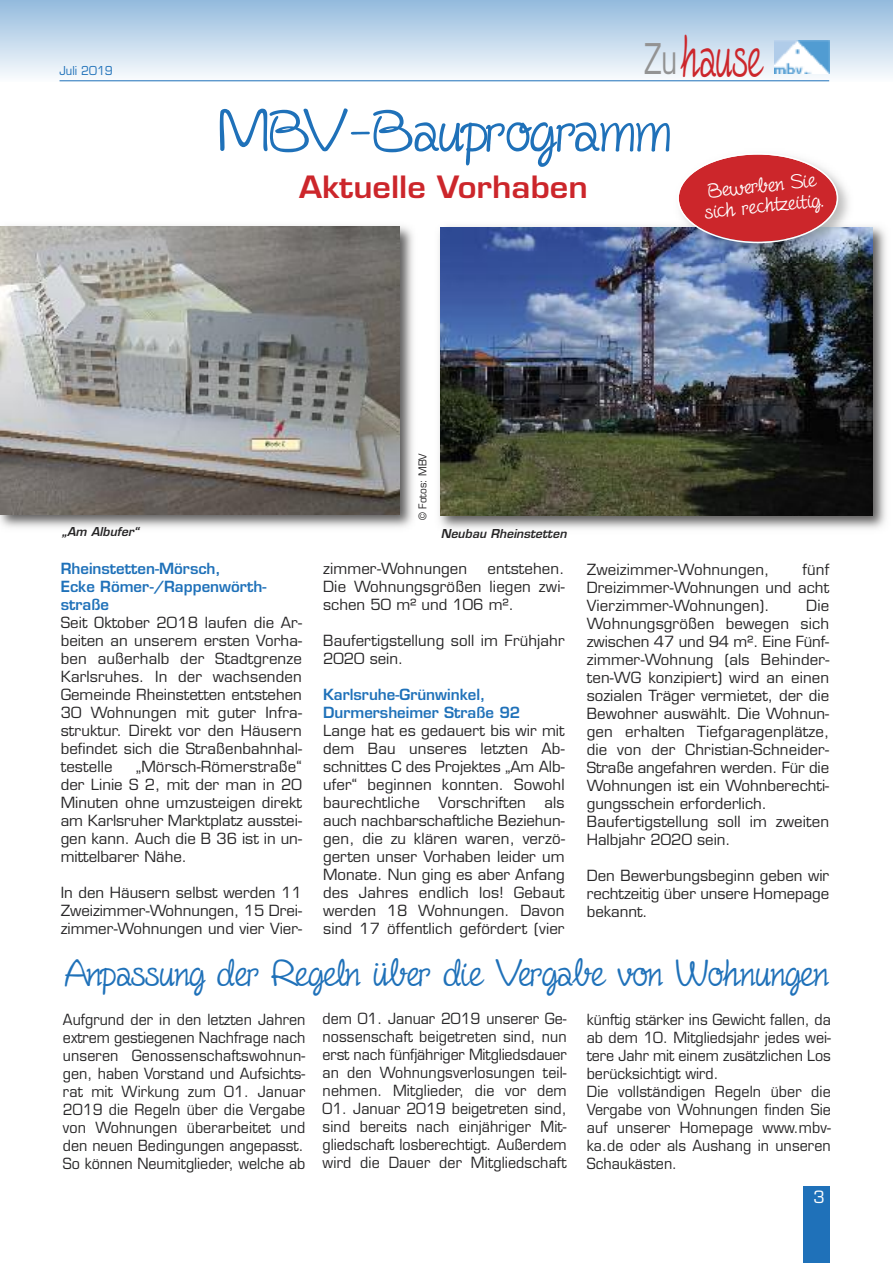
<style>
.page{position:relative;width:893px;height:1263px;background:#fff}
.page>*{position:absolute;margin:0;border:0;box-sizing:border-box;transform-origin:0 0}
.t1{font:66.6px "Fineliner Script";color:#1f71b9;scale:1.08 1}
.t2{font:66.3px "Fineliner Script";color:#cc262b;scale:.7 1}
.t3{font:42px "Fineliner Script";color:#1f71b9}
.t4{font:600 30px "Eurostile";color:#cc262b;scale:1.08 1}
.t5{font:23.1px/20.4px "Fineliner Script";color:#fff;scale:1.07 1}
.t6{font:16.5px "Eurostile";color:#fff}
.t7{font:15px/18px "Eurostile";color:#272627;text-align:justify}
.t8{font:15px/18px "Eurostile";color:#272627;text-align:justify;scale:.95 1}
.t9{font:600 15px/18px "Eurostile";color:#1f71b9}
.t10{font:italic 600 12px "Eurostile";letter-spacing:.005em;color:#272627}
.t11{font:12px "Eurostile";color:#1f71b9;scale:.95 1}
.t12{font:10.5px "Eurostile";color:#272627;scale:.95 1}
.s1{font-family:"Eurostile";font-size:41.25px;color:#939393}
</style>
<div class="page">
<img style="left:0;top:226px;width:413px;height:302px">
<img style="left:0;top:227px;width:400px;height:287px">
<div style="left:0;top:0;width:893px;height:82px;background:linear-gradient(to bottom,#9abedf,#edf4f9)"></div>
<img style="left:774px;top:41px;width:55px;height:32px">
<div style="left:803px;top:1186px;width:26px;height:77px;background:#1f71b9"></div>
<hr style="left:60px;top:81px;width:769px;height:1px;background:#1f71b9">
<img style="left:439px;top:226px;width:447px;height:303px">
<img style="left:440px;top:227px;width:433px;height:289px">
<img style="left:671px;top:180px;width:186px;height:82px">
<svg style="left:677px;top:154px;width:161px;height:89px;background:#cc5157"></svg>
<p class="t11" style="left:60px;top:66px;width:58px">Juli 2019</p>
<h2 class="t2" style="left:644px;top:22px;width:170px"><span class="s1">Zu</span>hause</h2>
<h1 class="t1" style="left:218px;top:96px;width:420px">MBV-Bauprogramm</h1>
<h3 class="t4" style="left:299px;top:176px;width:269px">Aktuelle Vorhaben</h3>
<h3 class="t5" style="left:702px;top:182px;width:113px;rotate:-6deg">Bewerben Sie sich rechtzeitig.</h3>
<p class="t12" style="left:419px;top:520px;width:72px;rotate:-90deg">© Fotos: MBV</p>
<p class="t10" style="left:62px;top:527px;width:78px">„Am Albufer“</p>
<p class="t10" style="left:441px;top:529px;width:127px">Neubau Rheinstetten</p>
<p class="t9" style="left:61px;top:561px;width:207px">Rheinstetten-Mörsch,<br>Ecke Römer-/Rappenwörth&shy;straße</p>
<p class="t7" style="left:61px;top:615px;width:243px">Seit Oktober 2018 laufen die Ar&shy;beiten an unserem ersten Vorha&shy;ben außerhalb der Stadtgrenze Karlsruhes. In der wachsenden Gemeinde Rheinstetten entstehen 30 Wohnungen mit guter Infra&shy;struktur. Direkt vor den Häusern befindet sich die Straßenbahnhal&shy;testelle</p>
<p class="t7" style="left:61px;top:759px;width:243px;text-indent:75px">„Mörsch-Römerstraße“ der Linie S 2, mit der man in 20<br>Minuten ohne umzusteigen direkt am Karlsruher Marktplatz ausstei&shy;gen kann. Auch die B 36 ist in un&shy;mittelbarer Nähe.</p>
<p class="t7" style="left:61px;top:885px;width:243px">In den Häusern selbst werden 11<br>Zweizimmer-Wohnungen, 15 Drei&shy;zimmer-Wohnungen und vier Vier-</p>
<p class="t7" style="left:323px;top:561px;width:243px;text-indent:164px">entstehen.<br>Die Wohnungsgrößen liegen zwi&shy;schen 50 m² und 106 m².</p>
<p class="t7" style="left:323px;top:633px;width:243px">Baufertigstellung soll im Frühjahr<br>2020 sein.</p>
<p class="t9" style="left:323px;top:687px;width:199px">Karlsruhe-Grünwinkel,<br>Durmersheimer Straße 92</p>
<p class="t7" style="left:323px;top:723px;width:243px">Lange hat es gedauert bis wir mit dem Bau unseres letzten Ab&shy;schnittes C des Projektes „Am Alb&shy;ufer“ beginnen konnten. Sowohl baurechtliche Vorschriften als auch nachbarschaftliche Beziehun&shy;gen, die zu klären waren, verzö&shy;gerten unser Vorhaben leider um Monate. Nun ging es aber Anfang des Jahres endlich los! Gebaut werden 18 Wohnungen. Davon sind 17 öffentlich gefördert (vier</p>
<p class="t7" style="left:323px;top:561px;width:146px">zimmer-Wohnungen</p>
<p class="t7" style="left:587px;top:562px;width:244px;text-indent:216px">fünf Dreizimmer-Wohnungen und acht Vierzimmer-Wohnungen).</p>
<p class="t7" style="left:587px;top:562px;width:184px">Zweizimmer-Wohnungen,</p>
<p class="t7" style="left:587px;top:598px;width:244px;text-align:left;text-indent:219px">Die<br>Wohnungsgrößen bewegen sich zwischen 47 und 94 m². Eine Fünf&shy;zimmer-Wohnung (als Behinder&shy;ten-WG konzipiert) wird an einen sozialen Träger vermietet, der die<br>Bewohner auswählt. Die Wohnun&shy;gen erhalten Tiefgaragenplätze, die von der Christian-Schneider-<br>Straße angefahren werden. Für die<br>Wohnungen ist ein Wohnberechti&shy;gungsschein erforderlich.<br>Baufertigstellung soll im zweiten<br>Halbjahr 2020 sein.</p>
<p class="t7" style="left:587px;top:868px;width:244px">Den Bewerbungsbeginn geben wir rechtzeitig über unsere Homepage bekannt.</p>
<h3 class="t3" style="left:64px;top:951px;width:766px">Anpassung der Regeln über die Vergabe von Wohnungen</h3>
<p class="t8" style="left:63px;top:1012px;width:257px">Aufgrund der in den letzten Jahren extrem gestiegenen Nachfrage nach unseren Genossenschaftswohnun&shy;gen, haben Vorstand und Aufsichts&shy;rat mit Wirkung zum 01. Januar 2019 die Regeln über die Vergabe von Wohnungen überarbeitet und den neuen Bedingungen angepasst.<br>So können Neumitglieder, welche ab</p>
<p class="t8" style="left:323px;top:1011px;width:258px">dem 01. Januar 2019 unserer Ge&shy;nossenschaft beigetreten sind, nun erst nach fünfjähriger Mitgliedsdauer an den Wohnungsverlosungen teil&shy;nehmen. Mitglieder, die vor dem</p>
<p class="t8" style="left:587px;top:1012px;width:258px;text-align:left">künftig stärker ins Gewicht fallen, da ab dem 10. Mitgliedsjahr jedes wei&shy;tere Jahr mit einem zusätzlichen Los berücksichtigt wird.<br>Die vollständigen Regeln über die<br>Vergabe von Wohnungen finden Sie auf unserer Homepage www.mbv&shy;ka.de oder als Aushang in unseren<br>Schaukästen.</p>
<p class="t8" style="left:323px;top:1101px;width:258px">01. Januar 2019 beigetreten sind, sind bereits nach einjähriger Mit&shy;gliedschaft losberechtigt. Außerdem wird die Dauer der Mitgliedschaft</p>
<p class="t6" style="left:813px;top:1190px;width:13px">3</p>
</div>
